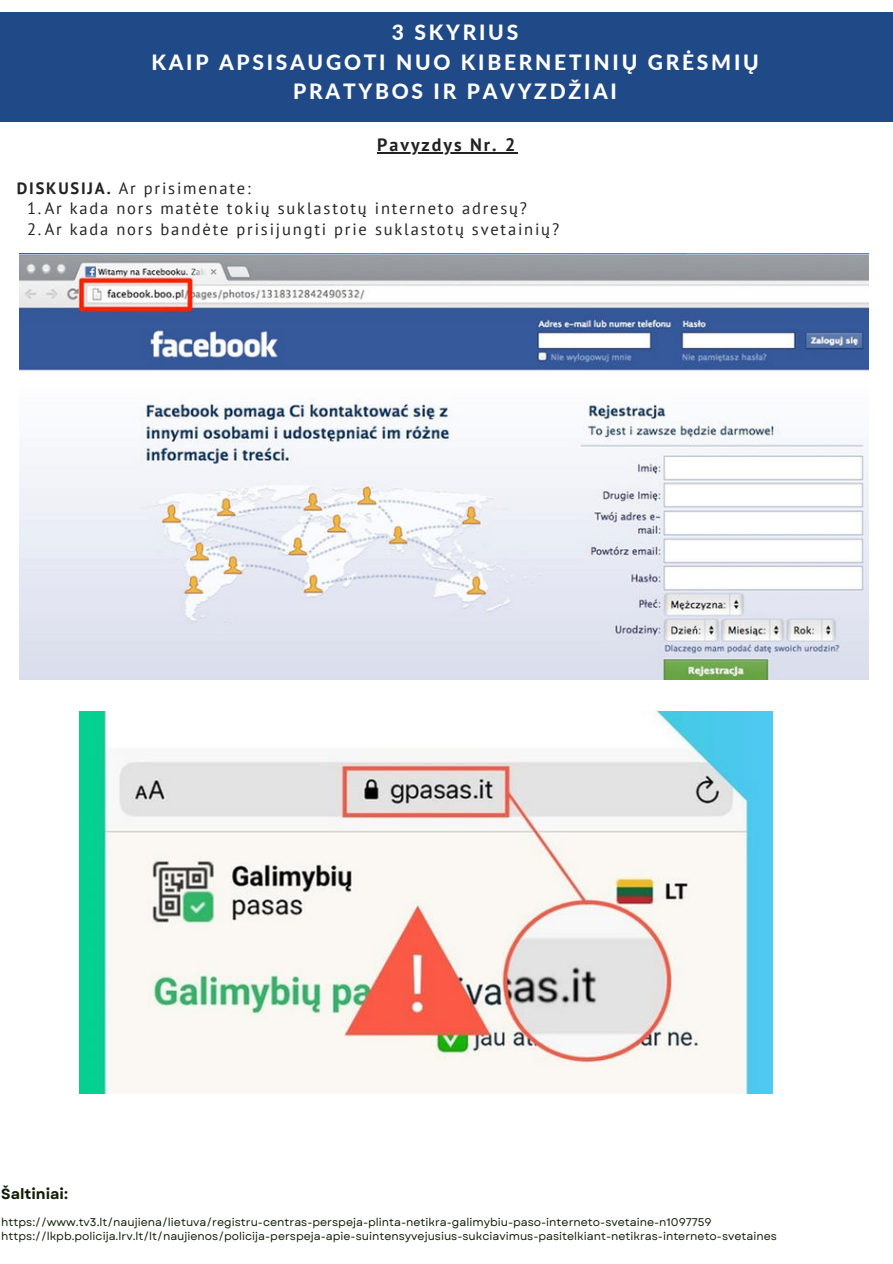
<style>
.page{position:relative;width:893px;height:1264px;background:#fff}
.page>*{position:absolute;margin:0;border:0;box-sizing:border-box;transform-origin:0 0}
.t1{font:800 21px/29.2px "Lato";letter-spacing:.13em;color:#fff;text-align:center}
.t2{font:700 18px "PT Sans";letter-spacing:.11em;color:#222}
.t3{font:16.5px/20.2px "PT Sans";letter-spacing:.11em;color:#222}
.t4{font:700 14.7px "Garet";color:#0f1e05}
.t5{font:11.1px/14.9px "Garet";color:#0f1e05}
.s1{font-weight:700}
</style>
<div class="page">
<div style="left:0;top:57px;width:892px;height:64px;background:#204a87"></div>
<div style="left:0;top:12px;width:892px;height:64px;background:#204a87"></div>
<img style="left:20px;top:253px;width:848px;height:426px">
<img style="left:79px;top:711px;width:693px;height:382px">
<hr style="left:377px;top:152px;width:140px;height:2px;background:#222">
<h1 class="t1" style="left:151px;top:17px;width:609px">3 SKYRIUS<br>KAIP APSISAUGOTI NUO KIBERNETINIŲ GRĖSMIŲ<br>PRATYBOS IR PAVYZDŽIAI</h1>
<h3 class="t3" style="left:17px;top:178px;width:235px"><span class="s1">DISKUSIJA.</span> Ar prisimenate:</h3>
<h2 class="t2" style="left:377px;top:133px;width:140px">Pavyzdys Nr. 2</h2>
<h3 class="t3" style="left:27px;top:198px;width:533px">1.Ar kada nors matėte tokių suklastotų interneto adresų?<br>2.Ar kada nors bandėte prisijungti prie suklastotų svetainių?</h3>
<h3 class="t4" style="left:1px;top:1184px;width:68px">Šaltiniai:</h3>
<p class="t5" style="left:1px;top:1214px;width:777px">https://www.tv3.lt/naujiena/lietuva/registru-centras-perspeja-plinta-netikra-galimybiu-paso-interneto-svetaine-n1097759 https://lkpb.policija.lrv.lt/lt/naujienos/policija-perspeja-apie-suintensyvejusius-sukciavimus-pasitelkiant-netikras-interneto-svetaines</p>
</div>
